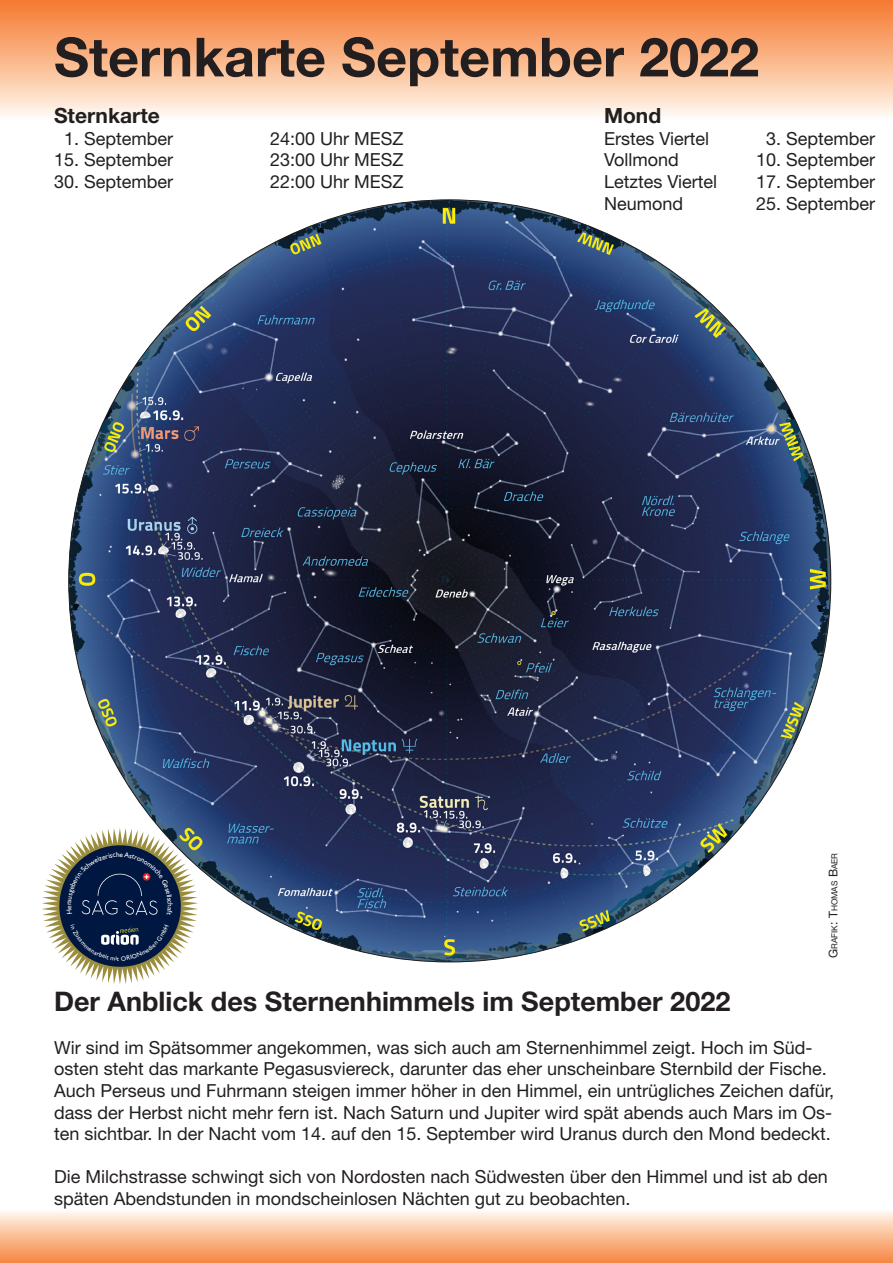
<style>
.page{position:relative;width:893px;height:1263px;background:#fff}
.page>*{position:absolute;margin:0;border:0;box-sizing:border-box;transform-origin:0 0}
.t1{font:700 54px "Helvetica Neue";color:#231f20}
.t2{font:700 27px "Helvetica Neue";color:#231f20}
.t3{font:700 21px "Helvetica Neue";color:#231f20}
.t4{font:18px/21.6px "Helvetica Neue";color:#231f20}
.t5{font:8.4px "Helvetica Neue";color:#231f20}
.t6{font:7.35px "Gill Sans Std";color:#fff}
.s1{font-size:12px}
</style>
<div class="page">
<div style="left:0;top:0;width:893px;height:119px;background:linear-gradient(to bottom,#f4772b,#fff9ef)"></div>
<img style="left:69px;top:200px;width:762px;height:762px;border-radius:381px">
<div style="left:0;top:1209px;width:893px;height:54px;background:linear-gradient(to bottom,#fffaf2,#f68743)"></div>
<svg style="left:42px;top:828px;width:156px;height:156px"></svg>
<p class="t1" style="left:54px;top:24px;width:707px">Sternkarte September 2022</p>
<p class="t3" style="left:54px;top:103px;width:107px">Sternkarte</p>
<p class="t3" style="left:604px;top:103px;width:59px">Mond</p>
<p class="t4" style="left:64px;top:127px;width:111px">1. September</p>
<p class="t4" style="left:270px;top:127px;width:135px">24:00 Uhr MESZ</p>
<p class="t4" style="left:604px;top:127px;width:106px">Erstes Viertel</p>
<p class="t4" style="left:766px;top:127px;width:111px">3. September</p>
<p class="t4" style="left:54px;top:149px;width:121px">15. September</p>
<p class="t4" style="left:270px;top:149px;width:135px">23:00 Uhr MESZ</p>
<p class="t4" style="left:604px;top:149px;width:76px">Vollmond</p>
<p class="t4" style="left:756px;top:149px;width:121px">10. September</p>
<p class="t4" style="left:54px;top:171px;width:121px">30. September</p>
<p class="t4" style="left:270px;top:171px;width:135px">22:00 Uhr MESZ</p>
<p class="t4" style="left:604px;top:171px;width:114px">Letztes Viertel</p>
<p class="t4" style="left:756px;top:171px;width:121px">17. September</p>
<p class="t4" style="left:604px;top:192px;width:81px">Neumond</p>
<p class="t4" style="left:756px;top:192px;width:121px">25. September</p>
<p class="t6" style="left:174px;top:903px;width:5px;rotate:90deg">h</p>
<p class="t5" style="left:830px;top:958px;width:107px;rotate:-90deg"><span class="s1">G</span>rafik<span class="s1">: T</span>homas <span class="s1">B</span>aer</p>
<p class="t2" style="left:54px;top:984px;width:678px">Der Anblick des Sternenhimmels im September 2022</p>
<p class="t4" style="left:54px;top:1036px;width:781px">Wir sind im Spätsommer angekommen, was sich auch am Sternenhimmel zeigt. Hoch im Süd&shy;osten steht das markante Pegasusviereck, darunter das eher unscheinbare Sternbild der Fische.<br>Auch Perseus und Fuhrmann steigen immer höher in den Himmel, ein untrügliches Zeichen dafür, dass der Herbst nicht mehr fern ist. Nach Saturn und Jupiter wird spät abends auch Mars im Os&shy;ten sichtbar. In der Nacht vom 14. auf den 15. September wird Uranus durch den Mond bedeckt.</p>
<p class="t4" style="left:54px;top:1166px;width:775px">Die Milchstrasse schwingt sich von Nordosten nach Südwesten über den Himmel und ist ab den späten Abendstunden in mondscheinlosen Nächten gut zu beobachten.</p>
</div>
